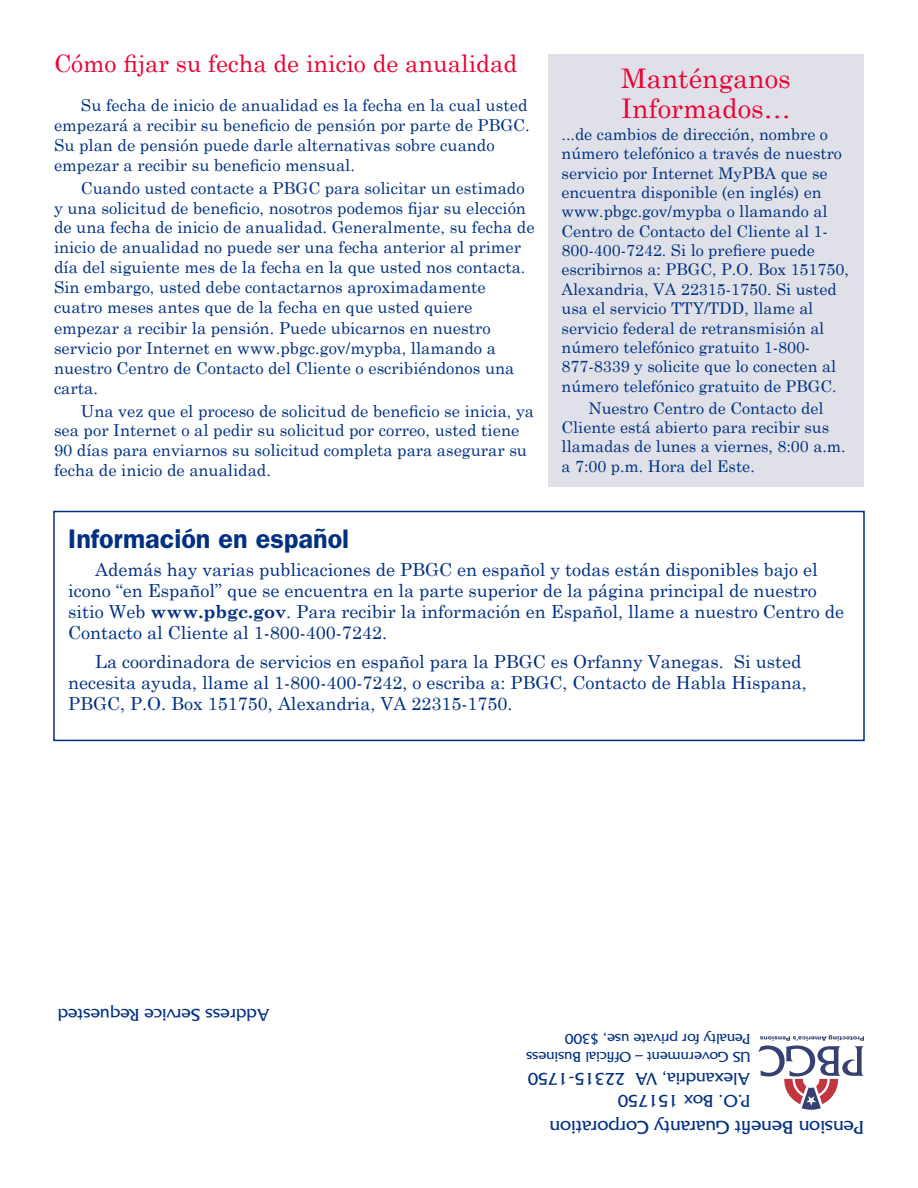
<style>
.page{position:relative;width:918px;height:1188px;background:#fff}
.page>*{position:absolute;margin:0;border:0;box-sizing:border-box;transform-origin:0 0}
.t1{font:27px/30px "Century Schoolbook";color:#ea0437}
.t2{font:600 27px "Franklin Gothic";color:#003082}
.t3{font:24px "Century Schoolbook";color:#ea0437}
.t4{font:19.5px "Friz Quadrata Std";color:#003082}
.t5{font:18px/21px "Century Schoolbook";color:#003082}
.t6{font:18px/21.6px "Friz Quadrata Std";color:#003082}
.t7{font:16.5px/19.8px "Century Schoolbook";color:#003082}
.t8{font:16.2px/19.4px "Century Schoolbook";color:#003082}
.t9{font:15px/18px "Friz Quadrata Std";color:#003082}
.s1{font-weight:700}
</style>
<div class="page">
<svg style="left:758px;top:1035px;width:106px;height:75px"></svg>
<svg style="left:53px;top:511px;width:812px;height:230px"></svg>
<div style="left:548px;top:54px;width:316px;height:433px;background:#e0e1e8"></div>
<h2 class="t3" style="left:54px;top:48px;width:465px">Cómo fijar su fecha de inicio de anualidad</h2>
<p class="t7" style="left:54px;top:95px;width:477px;text-indent:27px">Su fecha de inicio de anualidad es la fecha en la cual usted empezará a recibir su beneficio de pensión por parte de PBGC.<br>Su plan de pensión puede darle alternativas sobre cuando empezar a recibir su beneficio mensual.</p>
<p class="t7" style="left:54px;top:177px;width:482px;text-indent:27px">Cuando usted contacte a PBGC para solicitar un estimado y una solicitud de beneficio, nosotros podemos fijar su elección de una fecha de inicio de anualidad. Generalmente, su fecha de inicio de anualidad no puede ser una fecha anterior al primer día del siguiente mes de la fecha en la que usted nos contacta.<br>Sin embargo, usted debe contactarnos aproximadamente cuatro meses antes que de la fecha en que usted quiere</p>
<p class="t7" style="left:54px;top:318px;width:462px">empezar a recibir la pensión. Puede ubicarnos en nuestro servicio por Internet en www.pbgc.gov/mypba, llamando a nuestro Centro de Contacto del Cliente o escribiéndonos una carta.</p>
<p class="t7" style="left:54px;top:400px;width:482px;text-indent:27px">Una vez que el proceso de solicitud de beneficio se inicia, ya sea por Internet o al pedir su solicitud por correo, usted tiene 90 días para enviarnos su solicitud completa para asegurar su fecha de inicio de anualidad.</p>
<h1 class="t1" style="left:621px;top:63px;width:171px">Manténganos<br>Informados…</h1>
<p class="t8" style="left:562px;top:124px;width:289px">...de cambios de dirección, nombre o número telefónico a través de nuestro servicio por Internet MyPBA que se encuentra disponible (en inglés) en www.pbgc.gov/mypba o llamando al Centro de Contacto del Cliente al 1- 800-400-7242. Si lo prefiere puede escribirnos a: PBGC, P.O. Box 151750, Alexandria, VA 22315-1750. Si usted usa el servicio TTY/TDD, llame al servicio federal de retransmisión al número telefónico gratuito 1-800- 877-8339 y solicite que lo conecten al número telefónico gratuito de PBGC.</p>
<p class="t8" style="left:562px;top:398px;width:286px;text-indent:27px">Nuestro Centro de Contacto del<br>Cliente está abierto para recibir sus llamadas de lunes a viernes, 8:00 a.m. a 7:00 p.m. Hora del Este.</p>
<h1 class="t2" style="left:68px;top:522px;width:283px">Información en español</h1>
<p class="t5" style="left:68px;top:559px;width:777px;text-indent:27px">Además hay varias publicaciones de PBGC en español y todas están disponibles bajo el icono “en Español” que se encuentra en la parte superior de la página principal de nuestro sitio Web <span class="s1">www.pbgc.gov</span>. Para recibir la información en Español, llame a nuestro Centro de Contacto al Cliente al 1-800-400-7242.</p>
<p class="t5" style="left:68px;top:650px;width:740px;text-indent:27px">La coordinadora de servicios en español para la PBGC es Orfanny Vanegas. Si usted necesita ayuda, llame al 1-800-400-7242, o escriba a: PBGC, Contacto de Habla Hispana,<br>PBGC, P.O. Box 151750, Alexandria, VA 22315-1750.</p>
<p class="t6" style="left:270px;top:1026px;width:214px;rotate:-180deg">Address Service Requested</p>
<p class="t9" style="left:751px;top:1066px;width:226px;rotate:-180deg">US Government – Official Business<br>Penalty for private use, $300</p>
<p class="t6" style="left:751px;top:1111px;width:224px;rotate:-180deg">P.O. Box 151750<br>Alexandria, VA 22315-1750</p>
<p class="t4" style="left:864px;top:1138px;width:316px;rotate:-180deg">Pension Benefit Guaranty Corporation</p>
</div>
